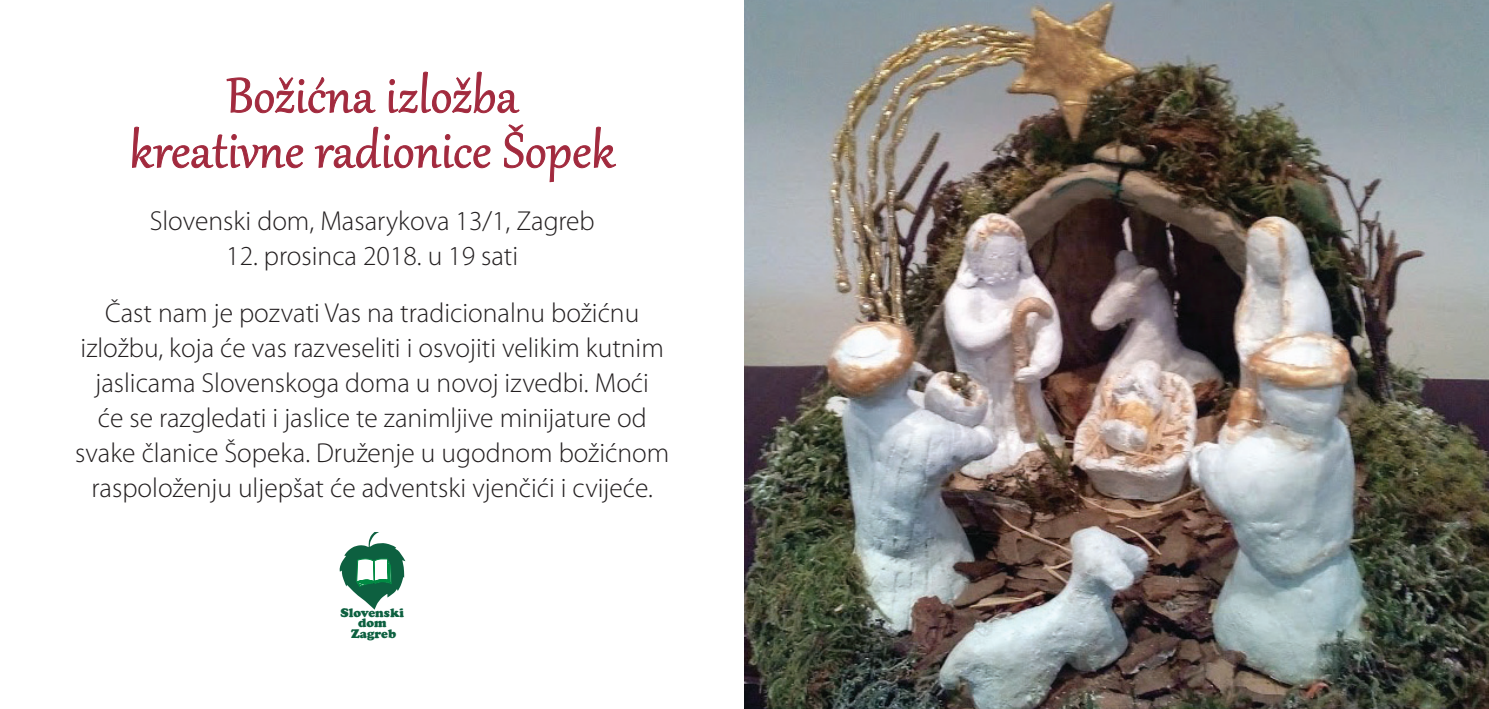
<style>
.page{position:relative;width:1489px;height:709px;background:#fff}
.page>*{position:absolute;margin:0;border:0;box-sizing:border-box;transform-origin:0 0}
.t1{font:60px/55px "Gabriola";letter-spacing:.01em;color:#a22a3e;text-align:center}
.t2{font:300 27.5px/35px "Myriad Pro";color:#231f20;text-align:center}
.t3{font:900 12.75px/10.8px "Cooper";color:#0d6040;text-align:center}
</style>
<div class="page">
<img style="left:744px;top:0;width:744px;height:709px">
<svg style="left:339px;top:532px;width:66px;height:78px"></svg>
<svg style="left:132px;top:71px;width:484px;height:111px"></svg>
<h1 class="t1" style="left:130px;top:64px;width:486px">Božićna izložba<br>kreativne radionice Šopek</h1>
<p class="t2" style="left:150px;top:204px;width:446px">Slovenski dom, Masarykova 13/1, Zagreb</p>
<p class="t2" style="left:105px;top:228px;width:535px;line-height:56.2px">12. prosinca 2018. u 19 sati<br>Čast nam je pozvati Vas na tradicionalnu božićnu</p>
<p class="t2" style="left:75px;top:330px;width:595px">izložbu, koja će vas razveseliti i osvojiti velikim kutnim jaslicama Slovenskoga doma u novoj izvedbi. Moći<br>će se razgledati i jaslice te zanimljive minijature od svake članice Šopeka. Druženje u ugodnom božićnom raspoloženju uljepšat će adventski vjenčići i cvijeće.</p>
<p class="t3" style="left:340px;top:607px;width:65px">Slovenski dom<br>Zagreb</p>
</div>
